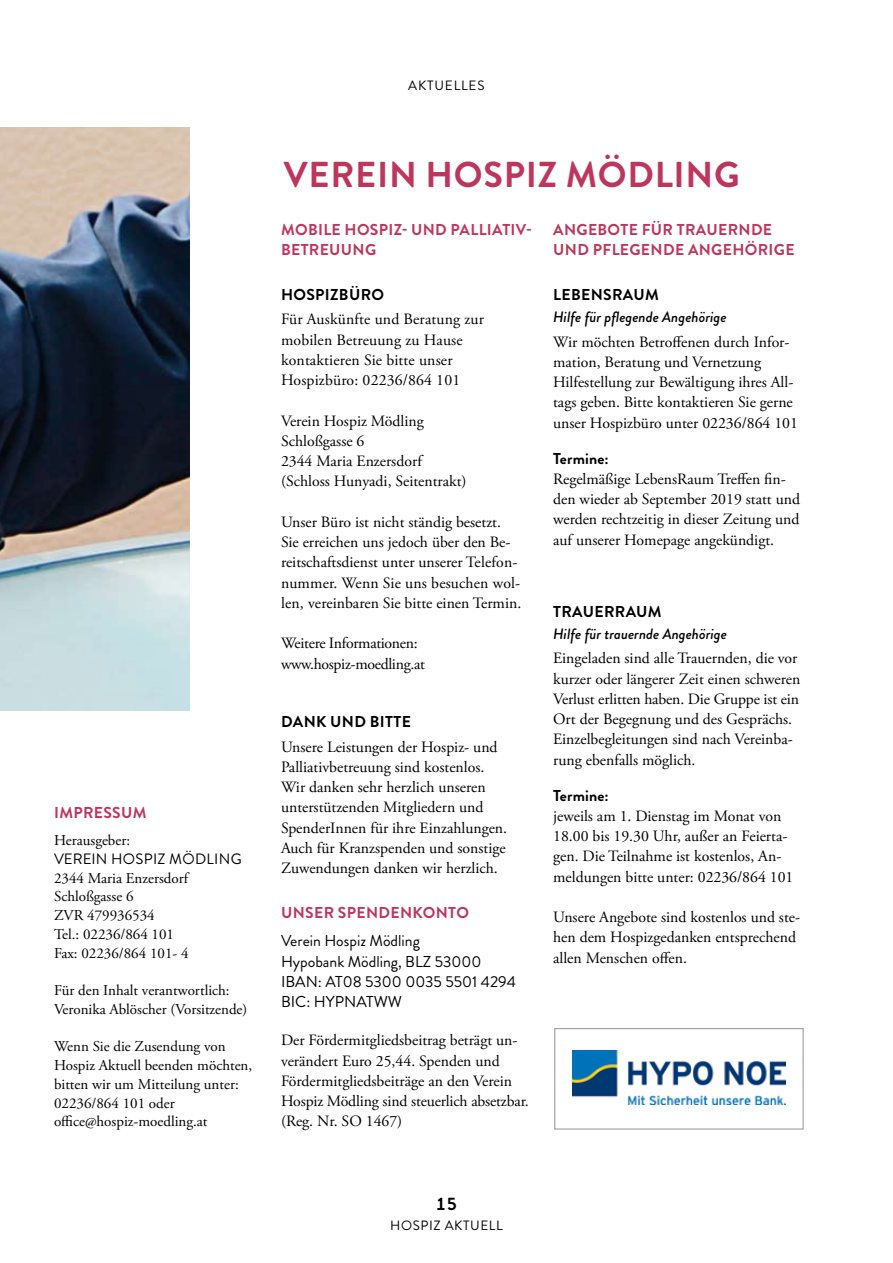
<style>
.page{position:relative;width:893px;height:1263px;background:#fff}
.page>*{position:absolute;margin:0;border:0;box-sizing:border-box;transform-origin:0 0}
.t1{font:700 36px "Brandon Grotesque";letter-spacing:.02em;color:#be365d}
.t2{font:700 18px "Brandon Grotesque";color:#000}
.t3{font:15.75px/20.2px "Adobe Garamond Pro";color:#000}
.t4{font:700 15.75px "Brandon Grotesque";letter-spacing:.02em;color:#be365d}
.t5{font:15.75px/20.2px "Brandon Grotesque";color:#000}
.t6{font:700 15.75px "Brandon Grotesque";letter-spacing:.02em;color:#000}
.t7{font:15.75px/20.2px "Adobe Garamond Pro";letter-spacing:-.02em;color:#000}
.t8{font:15px/18.8px "Adobe Garamond Pro";color:#000}
.t9{font:italic 500 15px "Brandon Grotesque";color:#000}
.t10{font:15px "Brandon Grotesque";letter-spacing:.02em;color:#000}
.t11{font:13.5px "Brandon Grotesque";letter-spacing:.06em;color:#000}
</style>
<div class="page">
<img style="left:0;top:128px;width:189px;height:582px">
<img style="left:572px;top:1051px;width:214px;height:54px">
<div style="left:554px;top:1028px;width:250px;height:101px;border:1px solid #9c9d9f"></div>
<p class="t4" style="left:54px;top:801px;width:60px">IMPRESSU</p>
<p class="t4" style="left:133px;top:801px;width:15px">M</p>
<p class="t8" style="left:54px;top:831px;width:78px">Herausgeber:</p>
<p class="t10" style="left:54px;top:848px;width:189px">VEREI N HOSPIZ Mödling</p>
<p class="t8" style="left:54px;top:869px;width:136px">2344 Maria Enzersdorf<br>Schloßgasse 6<br>ZVR 479936534<br>Tel.: 02236/864 101<br>Fax: 02236/864 101- 4</p>
<p class="t8" style="left:54px;top:981px;width:195px">Für den Inhalt verantwortlich:<br>Veronika Ablöscher (Vorsitzende)</p>
<p class="t8" style="left:54px;top:1038px;width:200px">Wenn Sie die Zusendung von<br>Hospiz Aktuell beenden möchten, bitten wir um Mitteilung unter:<br>02236/864 101 oder office@hospiz-moedling.at</p>
<p class="t11" style="left:408px;top:76px;width:78px">aktuelles</p>
<h1 class="t1" style="left:284px;top:150px;width:428px">VEREIN HOSPIZ MÖDLING</h1>
<p class="t4" style="left:281px;top:219px;width:143px">MOBILE HOSPIZ- UND</p>
<p class="t4" style="left:451px;top:219px;width:83px">PALLIATIV-</p>
<p class="t4" style="left:281px;top:239px;width:61px">BETREUUNG</p>
<p class="t6" style="left:281px;top:283px;width:104px">HOSPIZBÜRO</p>
<p class="t3" style="left:281px;top:310px;width:204px">Für Auskünfte und Beratung zur mobilen Betreuung zu Hause kontaktieren Sie bitte unser<br>Hospizbüro: 02236/864 101</p>
<p class="t3" style="left:281px;top:411px;width:187px">Verein Hospiz Mödling<br>Schloßgasse 6<br>2344 Maria Enzersdorf (Schloss Hunyadi, Seitentrakt)</p>
<p class="t3" style="left:281px;top:512px;width:242px">Unser Büro ist nicht ständig besetzt.<br>Sie erreichen uns jedoch über den Be&shy;reitschaftsdienst unter unserer Telefon&shy;nummer. Wenn Sie uns besuchen wol&shy;len, vereinbaren Sie bitte einen Termin.</p>
<p class="t7" style="left:281px;top:634px;width:145px">Weitere Informationen: www.hospiz-moedling.at</p>
<p class="t4" style="left:553px;top:219px;width:13px">ANG</p>
<p class="t4" style="left:588px;top:219px;width:183px">EBOTE FÜR TRAUER NDE</p>
<p class="t4" style="left:553px;top:239px;width:13px">UND</p>
<p class="t4" style="left:593px;top:239px;width:108px">PFLEGENDE ANG</p>
<p class="t4" style="left:723px;top:239px;width:73px">EHÖRIGE</p>
<p class="t6" style="left:553px;top:283px;width:49px">LEBENSRAU</p>
<p class="t6" style="left:645px;top:283px;width:15px">M</p>
<p class="t9" style="left:553px;top:306px;width:175px">Hilfe für pflegende Angehörige</p>
<p class="t3" style="left:553px;top:332px;width:246px">Wir möchten Betroffenen durch Infor&shy;mation, Beratung und Vernetzung Hilfestellung zur Bewältigung ihres All&shy;tags geben. Bitte kontaktieren Sie gerne unser Hospizbüro unter 02236/864 101</p>
<p class="t6" style="left:553px;top:447px;width:57px">TERMINE:</p>
<p class="t3" style="left:553px;top:469px;width:248px">Regelmäßige LebensRaum Treffen fin&shy;den wieder ab September 2019 statt und werden rechtzeitig in dieser Zeitung und auf unserer Homepage angekündigt.</p>
<p class="t6" style="left:553px;top:600px;width:73px">TRAUERRAU</p>
<p class="t6" style="left:648px;top:600px;width:15px">M</p>
<p class="t9" style="left:553px;top:623px;width:175px">Hilfe für trauernde Angehörige</p>
<p class="t3" style="left:553px;top:649px;width:249px">Eingeladen sind alle Trauernden, die vor kurzer oder längerer Zeit einen schweren Verlust erlitten haben. Die Gruppe ist ein Ort der Begegnung und des Gesprächs.<br>Einzelbegleitungen sind nach Vereinba&shy;rung ebenfalls möglich.</p>
<p class="t6" style="left:553px;top:784px;width:57px">TERMINE:</p>
<p class="t3" style="left:553px;top:806px;width:242px">jeweils am 1. Dienstag im Monat von 18.00 bis 19.30 Uhr, außer an Feierta&shy;gen. Die Teilnahme ist kostenlos, An&shy;meldungen bitte unter: 02236/864 101</p>
<p class="t3" style="left:553px;top:907px;width:248px">Unsere Angebote sind kostenlos und ste&shy;hen dem Hospizgedanken entsprechend allen Menschen offen.</p>
<p class="t6" style="left:281px;top:711px;width:62px">DAN K UND</p>
<p class="t6" style="left:370px;top:711px;width:43px">BITTE</p>
<p class="t3" style="left:281px;top:737px;width:228px">Unsere Leistungen der Hospiz- und Palliativbetreuung sind kostenlos.<br>Wir danken sehr herzlich unseren unterstützenden Mitgliedern und SpenderInnen für ihre Einzahlungen.<br>Auch für Kranzspenden und sonstige Zuwendungen danken wir herzlich.</p>
<p class="t4" style="left:281px;top:901px;width:189px">UNSER SPENDEN KONTO</p>
<p class="t5" style="left:281px;top:931px;width:237px">Verein Hospiz Mödling<br>Hypobank Mödling, BLZ 53000<br>I BAN : AT08 5300 0035 5501 4294<br>BIC: HYPNAT</p>
<p class="t5" style="left:374px;top:992px;width:30px">WW</p>
<p class="t3" style="left:281px;top:1031px;width:249px">Der Fördermitgliedsbeitrag beträgt un&shy;verändert Euro 25,44. Spenden und Fördermitgliedsbeiträge an den Verein Hospiz Mödling sind steuerlich absetzbar. (Reg. Nr. SO 1467)</p>
<p class="t2" style="left:436px;top:1191px;width:23px">15</p>
<p class="t11" style="left:390px;top:1216px;width:82px">HOSPIZ AKTUE</p>
<p class="t11" style="left:489px;top:1216px;width:15px">LL</p>
</div>
